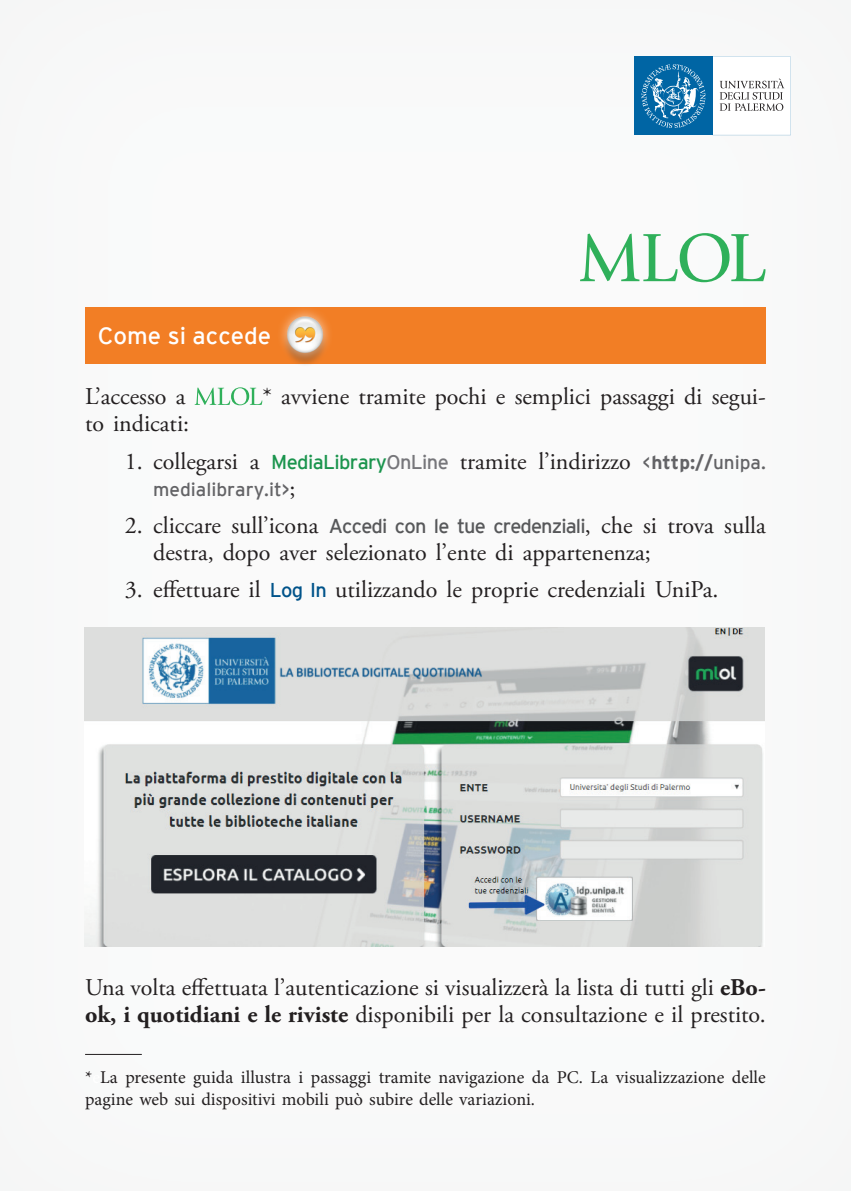
<style>
.page{position:relative;width:851px;height:1191px;background:#fff}
.page>*{position:absolute;margin:0;border:0;box-sizing:border-box;transform-origin:0 0}
.t1{font:24px/26.4px "Adobe Garamond Pro";color:#231f20}
.t2{font:24px "Interstate";color:#fff}
.t3{font:19px "Interstate";color:#636366}
.t4{font:18px/21.6px "Minion Pro";color:#231f20}
.s1{font-family:"Interstate";font-size:20px;color:#1a944d}
.s2{font-family:"Interstate";font-size:20px;color:#76767a}
.s3{font-family:"Interstate";font-size:19px;color:#636366}
.s4{font-family:"Interstate";font-weight:700;font-size:19px;color:#636366}
.s5{font-family:"Adobe Garamond Pro";font-size:24px;color:#231f20}
.s6{font-family:"Interstate";font-size:20px;color:#57585a}
.s7{font-family:"Interstate";font-size:20px;color:#00538a}
.s8{font-weight:700}
.s9{color:#fff}
</style>
<div class="page">
<div style="left:0;top:0;width:850px;height:1191px;background:#f9f9f9"></div>
<svg style="left:712px;top:57px;width:73px;height:78px"></svg>
<div style="left:634px;top:57px;width:78px;height:78px;background:#0065a4"></div>
<svg style="left:641px;top:64px;width:64px;height:64px"></svg>
<svg style="left:195px;top:387px;width:67px;height:18px"></svg>
<div style="left:85px;top:307px;width:680px;height:56px;background:#f27e25"></div>
<img style="left:271px;top:310px;width:68px;height:54px">
<svg style="left:580px;top:233px;width:185px;height:49px"></svg>
<img style="left:84px;top:627px;width:680px;height:319px">
<hr style="left:85px;top:1054px;width:57px;height:1px;background:#231f20">
<p class="t2" style="left:98px;top:322px;width:175px">Come si accede</p>
<p class="t1" style="left:85px;top:384px;width:102px">L’accesso a</p>
<p class="t1" style="left:262px;top:384px;width:505px">* avviene tramite pochi e semplici passaggi di segui-</p>
<p class="t1" style="left:85px;top:411px;width:106px">to indicati:</p>
<p class="t1" style="left:125px;top:449px;width:642px">1. collegarsi a <span class="s1">MediaLibrary</span><span class="s2">OnLine</span> tramite l’indirizzo <span class="s3">&lt;</span><span class="s4">http://</span><span class="s3">unipa.</span></p>
<p class="t3" style="left:153px;top:478px;width:144px">medialibrary.it&gt;<span class="s5">;</span></p>
<p class="t1" style="left:153px;top:513px;width:614px;text-indent:-28px">2. cliccare sull’icona <span class="s6">Accedi con le tue credenziali</span>, che si trova sulla destra, dopo aver selezionato l’ente di appartenenza;</p>
<p class="t1" style="left:125px;top:577px;width:595px">3. effettuare il <span class="s7">Log In</span> utilizzando le proprie credenziali UniPa.</p>
<p class="t1" style="left:85px;top:975px;width:682px">Una volta effettuata l’autenticazione si visualizzerà la lista di tutti gli <span class="s8">eBo&shy;ok, i quotidiani e le riviste</span> disponibili per la consultazione e il prestito.</p>
<p class="t4" style="left:85px;top:1066px;width:682px">*<span class="s9">e</span>La presente guida illustra i passaggi tramite navigazione da PC. La visualizzazione delle pagine web sui dispositivi mobili può subire delle variazioni.</p>
</div>
